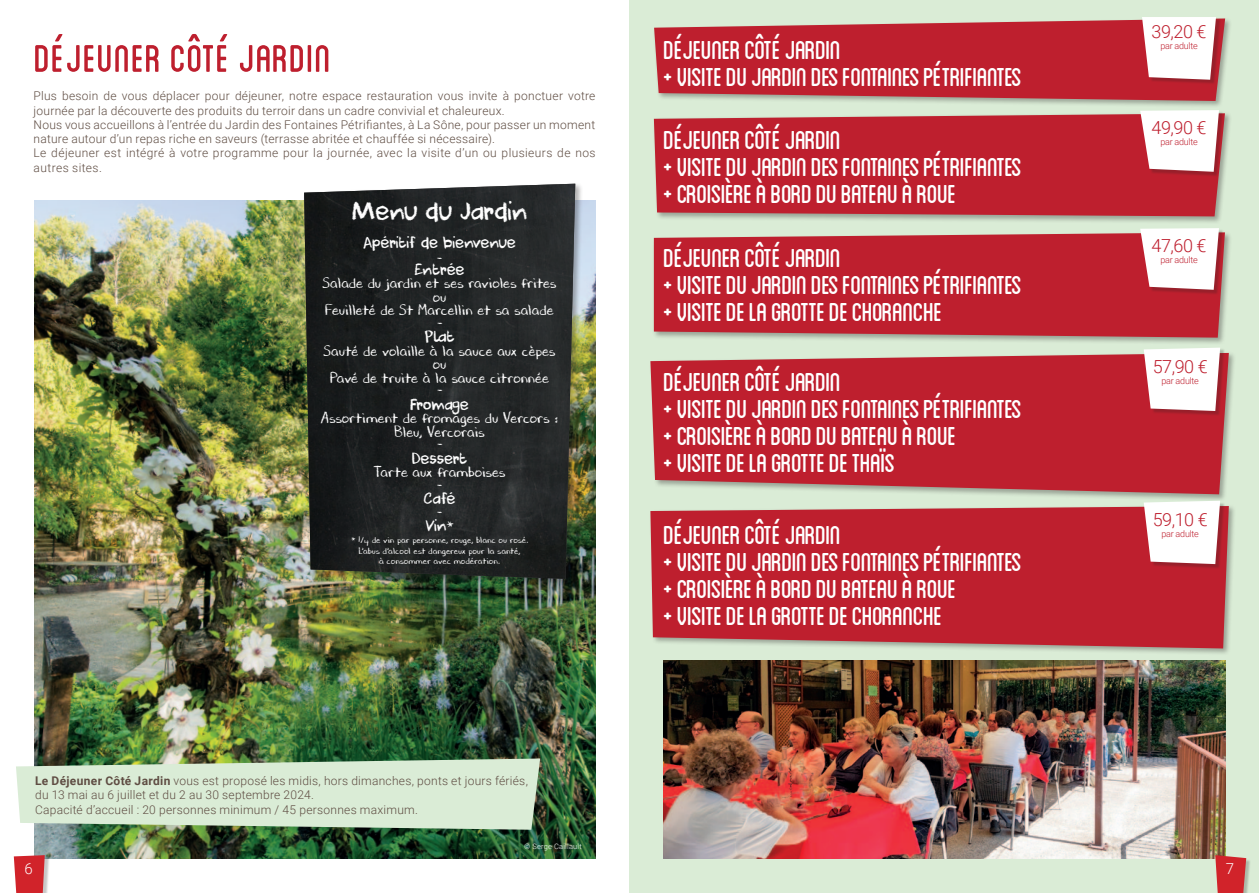
<style>
.page{position:relative;width:1259px;height:893px;background:#fff}
.page>*{position:absolute;margin:0;border:0;box-sizing:border-box;transform-origin:0 0}
.t1{font:54px "Blanch Caps";letter-spacing:.005em;color:#be1f2e}
.t2{font:36px/27px "Blanch Caps";letter-spacing:-.025em;color:#fff}
.t3{font:24px "DK Cool Crayon";letter-spacing:-.025em;color:#fff}
.t4{font:300 18px "Roboto";letter-spacing:-.025em;color:#be1f2e}
.t5{font:15px/13.5px "DJB Chalk It Up";letter-spacing:.01em;color:#fff;text-align:center}
.t6{font:15px "DK Cool Crayon";letter-spacing:-.025em;color:#fff}
.t7{font:300 15px "Roboto";color:#fff}
.t8{font:300 12px/14.2px "Roboto";letter-spacing:.02em;color:#5f4d43}
.t9{font:9px/10.5px "DJB Chalk It Up";letter-spacing:.03em;color:#fff;text-align:center}
.t10{font:300 9px "Roboto";letter-spacing:-.025em;color:#be1f2e}
.t11{font:300 7.5px "Roboto";letter-spacing:.025em;color:#fff}
.s1{font-family:"DJB Chalk It Up"}
.s2{font-weight:700}
</style>
<div class="page">
<div style="left:629px;top:0;width:630px;height:893px;background:#daecd6"></div>
<img style="left:663px;top:660px;width:562px;height:199px">
<img style="left:34px;top:201px;width:561px;height:658px">
<div style="left:302px;top:182px;width:281px;height:404px;background:#231f20;opacity:.35"></div>
<img style="left:304px;top:184px;width:271px;height:395px">
<svg style="left:16px;top:758px;width:524px;height:72px;background:#c9ddc5"></svg>
<div style="left:15px;top:856px;width:35px;height:37px;background:#231f20;opacity:.25"></div>
<svg style="left:14px;top:855px;width:31px;height:38px"></svg>
<div style="left:1216px;top:856px;width:35px;height:37px;background:#231f20;opacity:.25"></div>
<svg style="left:1215px;top:855px;width:31px;height:38px"></svg>
<div style="left:652px;top:231px;width:580px;height:114px;background:#231f20;opacity:.35"></div>
<svg style="left:654px;top:232px;width:571px;height:106px;background:#be2b38"></svg>
<div style="left:1141px;top:229px;width:82px;height:65px;background:#231f20;opacity:.25"></div>
<svg style="left:1140px;top:228px;width:79px;height:62px;background:#f5e4e5"></svg>
<div style="left:653px;top:17px;width:579px;height:92px;background:#231f20;opacity:.35"></div>
<svg style="left:654px;top:18px;width:571px;height:83px;background:#bf3741"></svg>
<div style="left:1143px;top:18px;width:77px;height:66px;background:#231f20;opacity:.25"></div>
<svg style="left:1142px;top:17px;width:74px;height:63px;background:#f5e6e8"></svg>
<div style="left:652px;top:112px;width:580px;height:112px;background:#231f20;opacity:.35"></div>
<div style="left:654px;top:113px;width:571px;height:103px;background:#be1f2e"></div>
<div style="left:1141px;top:111px;width:82px;height:65px;background:#231f20;opacity:.25"></div>
<svg style="left:1140px;top:110px;width:79px;height:62px;background:#f5e4e5"></svg>
<div style="left:649px;top:351px;width:587px;height:151px;background:#231f20;opacity:.35"></div>
<svg style="left:650px;top:353px;width:578px;height:141px;background:#be303b"></svg>
<div style="left:1144px;top:349px;width:81px;height:67px;background:#231f20;opacity:.25"></div>
<svg style="left:1143px;top:348px;width:77px;height:63px;background:#f6e8e9"></svg>
<div style="left:649px;top:504px;width:587px;height:152px;background:#231f20;opacity:.35"></div>
<svg style="left:650px;top:506px;width:578px;height:142px;background:#be2a37"></svg>
<div style="left:1144px;top:502px;width:81px;height:67px;background:#231f20;opacity:.25"></div>
<svg style="left:1143px;top:501px;width:77px;height:63px;background:#f6e8e9"></svg>
<h1 class="t1" style="left:34px;top:34px;width:299px">Déjeuner Côté Jardin</h1>
<p class="t8" style="left:34px;top:88px;width:563px">Plus besoin de vous déplacer pour déjeuner, notre espace restauration vous invite à ponctuer votre journée par la découverte des produits du terroir dans un cadre convivial et chaleureux.<br>Nous vous accueillons à l’entrée du Jardin des Fontaines Pétrifiantes, à La Sône, pour passer un moment nature autour d’un repas riche en saveurs (terrasse abritée et chauffée si nécessaire).<br>Le déjeuner est intégré à votre programme pour la journée, avec la visite d’un ou plusieurs de nos autres sites.</p>
<h3 class="t3" style="left:352px;top:196px;width:177px">Menu du Jardin</h3>
<p class="t6" style="left:363px;top:233px;width:154px">Apéritif de bienvenue</p>
<p class="t5" style="left:437px;top:252px;width:7px">-</p>
<p class="t6" style="left:414px;top:260px;width:52px">Entrée</p>
<p class="t5" style="left:323px;top:276px;width:235px">Salade du jardin et ses ravioles frites ou<br>Feuilleté de St Marcellin et sa salade -</p>
<p class="t6" style="left:424px;top:327px;width:32px">Plat</p>
<p class="t5" style="left:324px;top:344px;width:233px">Sauté de volaille à la sauce aux cèpes ou<br>Pavé de truite à la sauce citronnée<br>-</p>
<p class="t6" style="left:410px;top:395px;width:60px">Fromage</p>
<p class="t5" style="left:321px;top:411px;width:239px">Assortiment de fromages du Vercors :<br>Bleu, Vercorais<br>-</p>
<p class="t6" style="left:412px;top:449px;width:57px">Dessert</p>
<p class="t5" style="left:374px;top:465px;width:133px">Tarte aux framboises -</p>
<p class="t6" style="left:424px;top:489px;width:34px">Café</p>
<p class="t5" style="left:437px;top:506px;width:7px">-</p>
<p class="t6" style="left:426px;top:516px;width:30px">Vin<span class="s1">*</span></p>
<p class="t9" style="left:351px;top:535px;width:178px">* 1/4 de vin par personne, rouge, blanc ou rosé.<br>L’abus d’alcool est dangereux pour la santé,<br>à consommer avec modération.</p>
<p class="t8" style="left:35px;top:773px;width:494px"><span class="s2">Le Déjeuner Côté Jardin</span> vous est proposé les midis, hors dimanches, ponts et jours fériés, du 13 mai au 6 juillet et du 2 au 30 septembre 2024.<br>Capacité d’accueil : 20 personnes minimum / 45 personnes maximum.</p>
<p class="t11" style="left:524px;top:841px;width:59px">© Serge Caillault</p>
<h2 class="t2" style="left:663px;top:35px;width:360px">Déjeuner Côté Jardin<br>+ visite du Jardin des Fontaines Pétrifiantes</h2>
<h3 class="t4" style="left:1151px;top:19px;width:56px">39,20 €</h3>
<p class="t10" style="left:1160px;top:40px;width:39px">par adulte</p>
<h2 class="t2" style="left:663px;top:125px;width:360px">Déjeuner Côté Jardin<br>+ visite du Jardin des Fontaines Pétrifiantes + Croisière à bord du Bateau à roue</h2>
<h3 class="t4" style="left:1151px;top:115px;width:56px">49,90 €</h3>
<p class="t10" style="left:1160px;top:135px;width:39px">par adulte</p>
<h2 class="t2" style="left:663px;top:244px;width:360px">Déjeuner Côté Jardin<br>+ visite du Jardin des Fontaines Pétrifiantes + visite de la Grotte de Choranche</h2>
<h3 class="t4" style="left:1151px;top:233px;width:56px">47,60 €</h3>
<p class="t10" style="left:1160px;top:253px;width:39px">par adulte</p>
<h2 class="t2" style="left:663px;top:367px;width:360px">Déjeuner Côté Jardin<br>+ visite du Jardin des Fontaines Pétrifiantes + Croisière à bord du Bateau à roue<br>+ Visite de la Grotte de Thaïs</h2>
<h3 class="t4" style="left:1152px;top:354px;width:56px">57,90 €</h3>
<p class="t10" style="left:1161px;top:375px;width:39px">par adulte</p>
<h2 class="t2" style="left:663px;top:520px;width:360px">Déjeuner Côté Jardin<br>+ visite du Jardin des Fontaines Pétrifiantes + Croisière à bord du Bateau à roue<br>+ visite de la Grotte de Choranche</h2>
<h3 class="t4" style="left:1152px;top:507px;width:56px">59,10 €</h3>
<p class="t10" style="left:1161px;top:528px;width:39px">par adulte</p>
<p class="t7" style="left:24px;top:859px;width:10px">6</p>
<p class="t7" style="left:1226px;top:859px;width:10px">7</p>
</div>
